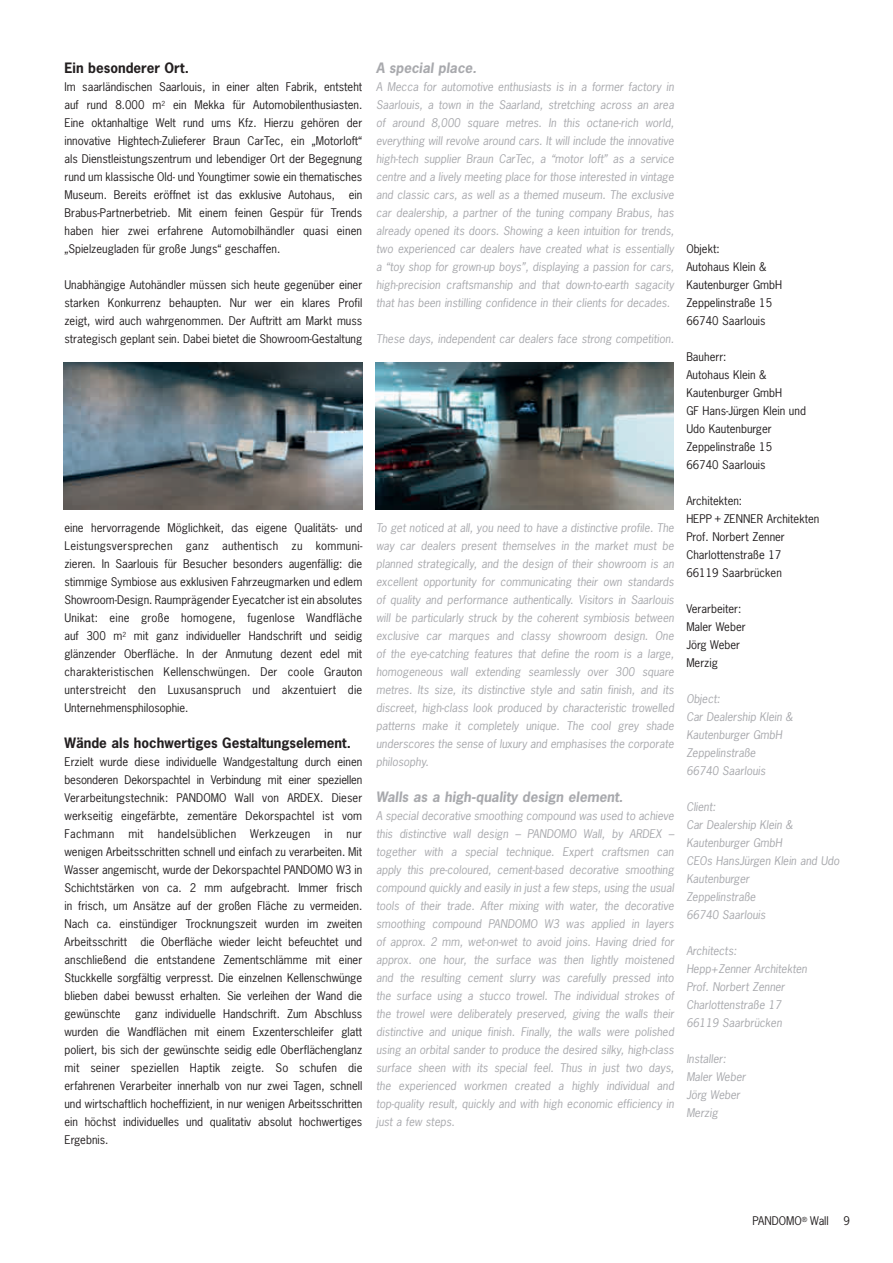
<style>
.page{position:relative;width:893px;height:1263px;background:#fff}
.page>*{position:absolute;margin:0;border:0;box-sizing:border-box;transform-origin:0 0}
.t1{font:700 13.5px "News Gothic";color:#231f20}
.t2{font:italic 700 13.5px "News Gothic";color:#a8a9ad}
.t3{font:italic 11.25px/18px "News Gothic Std";color:#a8a9ad}
.t4{font:11.25px/18px "News Gothic";color:#231f20;text-align:justify}
.t5{font:11.25px "News Gothic";letter-spacing:.025em;color:#231f20}
</style>
<div class="page">
<img style="left:64px;top:362px;width:298px;height:147px">
<img style="left:375px;top:362px;width:299px;height:147px">
<p class="t1" style="left:64px;top:59px;width:126px">Ein besonderer Ort.</p>
<p class="t4" style="left:64px;top:78px;width:299px">Im saarländischen Saarlouis, in einer alten Fabrik, entsteht auf rund 8.000 m<sup>2</sup> ein Mekka für Automobilenthusiasten.<br>Eine oktanhaltige Welt rund ums Kfz. Hierzu gehören der innovative Hightech-Zulieferer Braun CarTec, ein „Motorloft“ als Dienstleistungszentrum und lebendiger Ort der Begegnung rund um klassische Old- und Youngtimer sowie ein thematisches Museum. Bereits eröffnet ist das exklusive Autohaus, ein Brabus-Partnerbetrieb. Mit einem feinen Gespür für Trends haben hier zwei erfahrene Automobilhändler quasi einen „Spielzeugladen für große Jungs“ geschaffen.</p>
<p class="t4" style="left:64px;top:276px;width:299px">Unabhängige Autohändler müssen sich heute gegenüber einer starken Konkurrenz behaupten. Nur wer ein klares Profil zeigt, wird auch wahrgenommen. Der Auftritt am Markt muss strategisch geplant sein. Dabei bietet die Showroom-Gestaltung</p>
<p class="t4" style="left:64px;top:519px;width:300px">eine hervorragende Möglichkeit, das eigene Qualitäts- und Leistungsversprechen ganz authentisch zu kommuni&shy;zieren. In Saarlouis für Besucher besonders augenfällig: die stimmige Symbiose aus exklusiven Fahrzeugmarken und edlem Showroom-Design. Raumprägender Eyecatcher ist ein absolutes Unikat: eine große homogene, fugenlose Wandfläche auf 300 m<sup>2</sup> mit ganz individueller Handschrift und seidig glänzender Oberfläche. In der Anmutung dezent edel mit charakteristischen Kellenschwüngen. Der coole Grauton unterstreicht den Luxusanspruch und akzentuiert die Unternehmensphilosophie.</p>
<p class="t1" style="left:64px;top:734px;width:288px">Wände als hochwertiges Gestaltungselement.</p>
<p class="t4" style="left:64px;top:753px;width:299px">Erzielt wurde diese individuelle Wandgestaltung durch einen besonderen Dekorspachtel in Verbindung mit einer speziellen-- Verarbeitungstechnik: PANDOMO Wall von ARDEX. Dieser werkseitig eingefärbte, zementäre Dekorspachtel ist vom Fachmann</p>
<p class="t4" style="left:128px;top:825px;width:17px">mit</p>
<p class="t5" style="left:158px;top:827px;width:80px">handelsüblichen</p>
<p class="t5" style="left:250px;top:827px;width:62px">Werkzeugen</p>
<p class="t4" style="left:324px;top:825px;width:10px">in</p>
<p class="t4" style="left:64px;top:825px;width:299px;text-indent:282px">nur wenigen Arbeitsschritten schnell und einfach zu verarbeiten. Mit Wasser angemischt, wurde der Dekorspachtel PANDOMO W3 in Schichtstärken von ca. 2 mm aufgebracht. Immer frisch in frisch, um Ansätze auf der großen Fläche zu vermeiden.<br>Nach ca. einstündiger Trocknungszeit wurden im zweiten Arbeitsschritt die Oberfläche wieder leicht befeuchtet und anschließend die entstandene Zementschlämme mit einer Stuckkelle sorgfältig verpresst. Die einzelnen Kellenschwünge blieben dabei bewusst erhalten. Sie verleihen der Wand die gewünschte</p>
<p class="t4" style="left:64px;top:1005px;width:299px;text-indent:71px">ganz individuelle Handschrift. Zum Abschluss wurden die Wandflächen mit einem Exzenterschleifer glatt poliert, bis sich der gewünschte seidig edle Oberflächenglanz mit seiner speziellen Haptik zeigte. So schufen die erfahrenen Verarbeiter innerhalb von nur zwei Tagen, schnell und wirtschaftlich hocheffizient, in nur wenigen Arbeitsschritten ein höchst individuelles und qualitativ absolut hochwertiges Ergebnis.</p>
<p class="t2" style="left:376px;top:59px;width:102px">A special place.</p>
<p class="t3" style="left:376px;top:78px;width:299px;text-align:justify">A Mecca for automotive enthusiasts is in a former factory in Saarlouis, a town in the Saarland, stretching across an area of around 8,000 square metres. In this octane-rich world, everything will revolve around cars. It will include the innovative high-tech supplier Braun CarTec, a “motor loft” as a service centre and a lively meeting place for those interested in vintage and classic cars, as well as a themed museum. The exclusive car dealership, a partner of the tuning company Brabus, has already opened its doors. Showing a keen intuition for trends, two experienced car dealers have created what is essentially a “toy shop for grown-up boys”, displaying a passion for cars, high-precision craftsmanship and that down-to-earth sagacity that has been instilling confidence in their clients for decades.</p>
<p class="t3" style="left:376px;top:330px;width:299px">These days, independent car dealers face strong competition.</p>
<p class="t3" style="left:376px;top:519px;width:299px;text-align:justify">To get noticed at all, you need to have a distinctive profile. The way car dealers present themselves in the market must be planned strategically, and the design of their showroom is an excellent opportunity for communicating their own standards of quality and performance authentically. Visitors in Saarlouis will be particularly struck by the coherent symbiosis between exclusive car marques and classy showroom design. One of the eye-catching features that define the room is a large, homogeneous wall extending seamlessly over 300 square metres. Its size, its distinctive style and satin finish, and its discreet, high-class look produced by characteristic trowelled patterns make it completely unique. The cool grey shade underscores the sense of luxury and emphasises the corporate philosophy.</p>
<p class="t2" style="left:376px;top:788px;width:248px">Walls as a high-quality design element.</p>
<p class="t3" style="left:376px;top:807px;width:299px;text-align:justify">A special decorative smoothing compound was used to achieve this distinctive wall design – PANDOMO Wall, by ARDEX – together with a special technique. Expert craftsmen can apply this pre-coloured, cement-based decorative smoothing compound quickly and easily in just a few steps, using the usual tools of their trade. After mixing with water, the decorative smoothing compound PANDOMO W3 was applied in layers of approx. 2 mm, wet-on-wet to avoid joins. Having dried for approx. one hour, the surface was then lightly moistened and the resulting cement slurry was carefully pressed into the surface using a stucco trowel. The individual strokes of the trowel were deliberately preserved, giving the walls their distinctive and unique finish. Finally, the walls were polished using an orbital sander to produce the desired silky, high-class surface sheen with its special feel. Thus in just two days, the experienced workmen created a highly individual and top-quality result, quickly and with high economic efficiency in just a few steps.</p>
<p class="t4" style="left:686px;top:240px;width:97px;text-align:left">Objekt:<br>Autohaus Klein &amp;<br>Kautenburger GmbH<br>Zeppelinstraße 15<br>66740 Saarlouis</p>
<p class="t4" style="left:686px;top:348px;width:121px;text-align:left">Bauherr:<br>Autohaus Klein &amp;<br>Kautenburger GmbH<br>GF Hans-Jürgen Klein und<br>Udo Kautenburger<br>Zeppelinstraße 15<br>66740 Saarlouis</p>
<p class="t4" style="left:686px;top:492px;width:135px;text-align:left">Architekten:<br>HEPP + ZENNER Architekten<br>Prof. Norbert Zenner<br>Charlottenstraße 17<br>66119 Saarbrücken</p>
<p class="t4" style="left:686px;top:600px;width:61px;text-align:left">Verarbeiter:<br>Maler Weber<br>Jörg Weber<br>Merzig</p>
<p class="t3" style="left:686px;top:690px;width:108px">Object:<br>Car Dealership Klein &amp;<br>Kautenburger GmbH<br>Zeppelinstraße<br>66740 Saarlouis</p>
<p class="t3" style="left:686px;top:798px;width:155px">Client:<br>Car Dealership Klein &amp;<br>Kautenburger GmbH<br>CEOs HansJürgen Klein and Udo<br>Kautenburger<br>Zeppelinstraße<br>66740 Saarlouis</p>
<p class="t3" style="left:686px;top:942px;width:122px">Architects:<br>Hepp+Zenner Architekten<br>Prof. Norbert Zenner<br>Charlottenstraße 17<br>66119 Saarbrücken</p>
<p class="t3" style="left:686px;top:1050px;width:61px">Installer:<br>Maler Weber<br>Jörg Weber<br>Merzig</p>
<p class="t4" style="left:752px;top:1212px;width:78px">PANDOMO<sup>®</sup> Wall</p>
<p class="t4" style="left:843px;top:1212px;width:8px">9</p>
</div>
